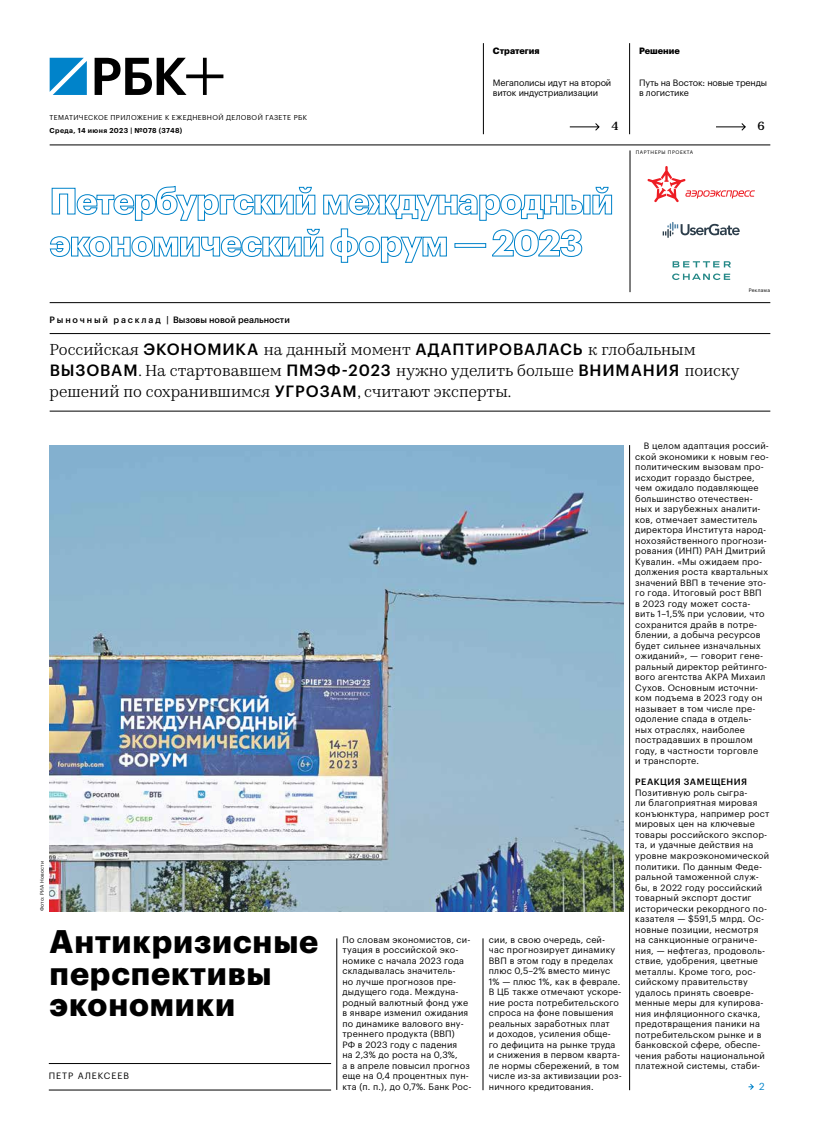
<style>
.page{position:relative;width:820px;height:1134px;background:#fff}
.page>*{position:absolute;margin:0;border:0;box-sizing:border-box;transform-origin:0 0}
.t1{font:700 32px/31.5px "Graphik RBCLC";letter-spacing:.025em;color:#000}
.t2{font:16px/21px "Kazimir Text RBC";color:#000}
.t3{font:500 12px "Kazimir Text RBC";color:#000}
.t4{font:10px "Graphik RBCLC";color:#0083ca}
.t5{font:9px/10.5px "Graphik RBCLC";letter-spacing:.025em;color:#000}
.t6{font:9px/10.8px "Graphik RBCLC";letter-spacing:-.015em;color:#000}
.t7{font:500 9px "Graphik RBCLC";color:#000}
.t8{font:700 9px "Graphik RBCLC";color:#000}
.t9{font:500 9px "Graphik RBCLC";letter-spacing:.055em;color:#000}
.t10{font:9px "Graphik RBCLC";letter-spacing:.105em;color:#000}
.t11{font:7px "Graphik RBCLC";letter-spacing:.05em;color:#000}
.t12{font:600 7px "Graphik RBCLC";letter-spacing:.05em;color:#000}
.t13{font:5px "Graphik RBCLC";letter-spacing:.05em;color:#000}
.t14{font:5px "Graphik RBCLC";letter-spacing:.105em;color:#000}
.s1{font-family:"Graphik RBCLC";font-weight:500}
</style>
<div class="page">
<svg style="left:50px;top:58px;width:37px;height:37px"></svg>
<svg style="left:95px;top:58px;width:128px;height:37px"></svg>
<hr style="left:50px;top:333px;width:720px;height:1px;background:#000">
<hr style="left:50px;top:411px;width:720px;height:1px;background:#000">
<svg style="left:748px;top:1083px;width:6px;height:7px"></svg>
<hr style="left:629px;top:43px;width:1px;height:91px;background:#000">
<hr style="left:483px;top:43px;width:1px;height:91px;background:#000">
<svg style="left:716px;top:123px;width:29px;height:8px"></svg>
<svg style="left:569px;top:123px;width:30px;height:8px"></svg>
<hr style="left:336px;top:938px;width:1px;height:152px;background:#000">
<hr style="left:482px;top:938px;width:1px;height:152px;background:#000">
<hr style="left:629px;top:445px;width:1px;height:645px;background:#000">
<img style="left:50px;top:445px;width:573px;height:466px">
<hr style="left:49px;top:1063px;width:282px;height:1px;background:#000">
<hr style="left:49px;top:1090px;width:282px;height:1px;background:#000">
<hr style="left:50px;top:145px;width:720px;height:1px;background:#000">
<hr style="left:50px;top:302px;width:720px;height:1px;background:#000">
<svg style="left:51px;top:185px;width:265px;height:36px"></svg>
<svg style="left:323px;top:186px;width:289px;height:35px"></svg>
<svg style="left:49px;top:228px;width:275px;height:29px"></svg>
<svg style="left:330px;top:228px;width:117px;height:35px"></svg>
<div style="left:454px;top:243px;width:32px;height:5px;border:1px solid #0083ca"></div>
<svg style="left:492px;top:229px;width:90px;height:28px"></svg>
<hr style="left:629px;top:150px;width:1px;height:142px;background:#000">
<svg style="left:647px;top:166px;width:107px;height:36px"></svg>
<svg style="left:662px;top:222px;width:77px;height:16px"></svg>
<svg style="left:672px;top:261px;width:58px;height:6px"></svg>
<svg style="left:672px;top:273px;width:58px;height:7px"></svg>
<p class="t11" style="left:50px;top:112px;width:259px">ТЕМАТИЧЕСКОЕ ПРИЛОЖЕНИЕ К ЕЖЕДНЕВНОЙ ДЕЛОВОЙ ГАЗЕТЕ РБК</p>
<p class="t12" style="left:50px;top:125px;width:134px">Среда, 14 июня 2023 | №078 (3748)</p>
<p class="t8" style="left:492px;top:43px;width:48px">Стратегия</p>
<p class="t8" style="left:638px;top:43px;width:42px">Решение</p>
<p class="t6" style="left:638px;top:76px;width:129px">Путь на Восток: новые тренды в логистике</p>
<p class="t6" style="left:492px;top:76px;width:120px">Мегаполисы идут на второй виток индустриализации</p>
<h3 class="t3" style="left:611px;top:117px;width:9px">4</h3>
<h3 class="t3" style="left:757px;top:117px;width:9px">6</h3>
<p class="t14" style="left:635px;top:149px;width:59px">ПАРТНЕРЫ ПРОЕКТА</p>
<p class="t13" style="left:748px;top:286px;width:23px">Реклама</p>
<p class="t7" style="left:50px;top:313px;width:241px">Р ы н о ч н ы й р а с к л а д | Вызовы новой реальности</p>
<h2 class="t2" style="left:50px;top:338px;width:691px">Российская <span class="s1">ЭКОНОМИКА</span> на данный момент <span class="s1">АДАПТИРОВАЛАСЬ</span> к глобальным<br><span class="s1">ВЫЗОВАМ</span>. На стартовавшем <span class="s1">ПМЭФ-2023</span> нужно уделить больше <span class="s1">ВНИМАНИЯ</span> поиску решений по сохранившимся <span class="s1">УГРОЗАМ</span>, считают эксперты.</h2>
<p class="t13" style="left:38px;top:911px;width:52px;rotate:-90deg">Фото: РИА Новости</p>
<h1 class="t1" style="left:50px;top:923px;width:270px">Антикризисные перспективы экономики</h1>
<p class="t10" style="left:49px;top:1069px;width:82px">ПЕТР АЛЕКСЕЕВ</p>
<p class="t5" style="left:342px;top:933px;width:130px">По словам экономистов, си&shy;туация в российской эко&shy;номике с начала 2023 года складывалась значитель-<br>но лучше прогнозов пре&shy;дыдущего года. Междуна&shy;родный валютный фонд уже в январе изменил ожидания по динамике валового вну&shy;треннего продукта (ВВП)<br>РФ в 2023 году с падения<br>на 2,3% до роста на 0,3%,<br>а в апреле повысил прогноз еще на 0,4 процентных пун&shy;кта (п. п.), до 0,7%. Банк Рос-</p>
<p class="t5" style="left:488px;top:933px;width:134px">сии, в свою очередь, сей&shy;час прогнозирует динамику<br>ВВП в этом году в пределах плюс 0,5–2% вместо минус<br>1% — плюс 1%, как в феврале.<br>В ЦБ также отмечают ускоре&shy;ние роста потребительского спроса на фоне повышения реальных заработных плат<br>и доходов, усиления обще&shy;го дефицита на рынке труда и снижения в первом кварта&shy;ле нормы сбережений, в том числе из-за активизации роз&shy;ничного кредитования.</p>
<p class="t5" style="left:635px;top:440px;width:135px;text-indent:9px">В целом адаптация россий&shy;ской экономики к новым гео&shy;политическим вызовам про&shy;исходит гораздо быстрее, чем ожидало подавляющее большинство отечествен&shy;ных и зарубежных аналити&shy;ков, отмечает заместитель директора Института народ&shy;нохозяйственного прогнози&shy;рования (ИНП) РАН Дмитрий<br>Кувалин. «Мы ожидаем про&shy;должения роста квартальных значений ВВП в течение это&shy;го года. Итоговый рост ВВП<br>в 2023 году может соста&shy;вить 1–1,5% при условии, что сохранится драйв в потре&shy;блении, а добыча ресурсов будет сильнее изначальных ожиданий», — говорит гене&shy;ральный директор рейтинго&shy;вого агентства АКРА Михаил<br>Сухов. Основным источни&shy;ком подъема в 2023 году он называет в том числе пре&shy;одоление спада в отдель&shy;ных отраслях, наиболее пострадавших в прошлом году, в частности торговле<br>и транспорте.</p>
<p class="t9" style="left:635px;top:775px;width:113px">РЕАКЦИЯ ЗАМЕЩЕНИЯ</p>
<p class="t5" style="left:635px;top:787px;width:136px">Позитивную роль сыгра-<br>ли благоприятная мировая конъюнктура, например рост мировых цен на ключевые товары российского экспор&shy;та, и удачные действия на уровне макроэкономической политики. По данным Феде&shy;ральной таможенной служ&shy;бы, в 2022 году российский товарный экспорт достиг исторически рекордного по&shy;казателя — $591,5 млрд. Ос&shy;новные позиции, несмотря на санкционные ограниче&shy;ния, — нефтегаз, продоволь&shy;ствие, удобрения, цветные металлы. Кроме того, рос&shy;сийскому правительству удалось принять своевре&shy;менные меры для купирова&shy;ния инфляционного скачка, предотвращения паники на потребительском рынке и в банковской сфере, обеспе&shy;чения работы национальной платежной системы, стаби-</p>
<p class="t4" style="left:758px;top:1078px;width:7px">2</p>
</div>
